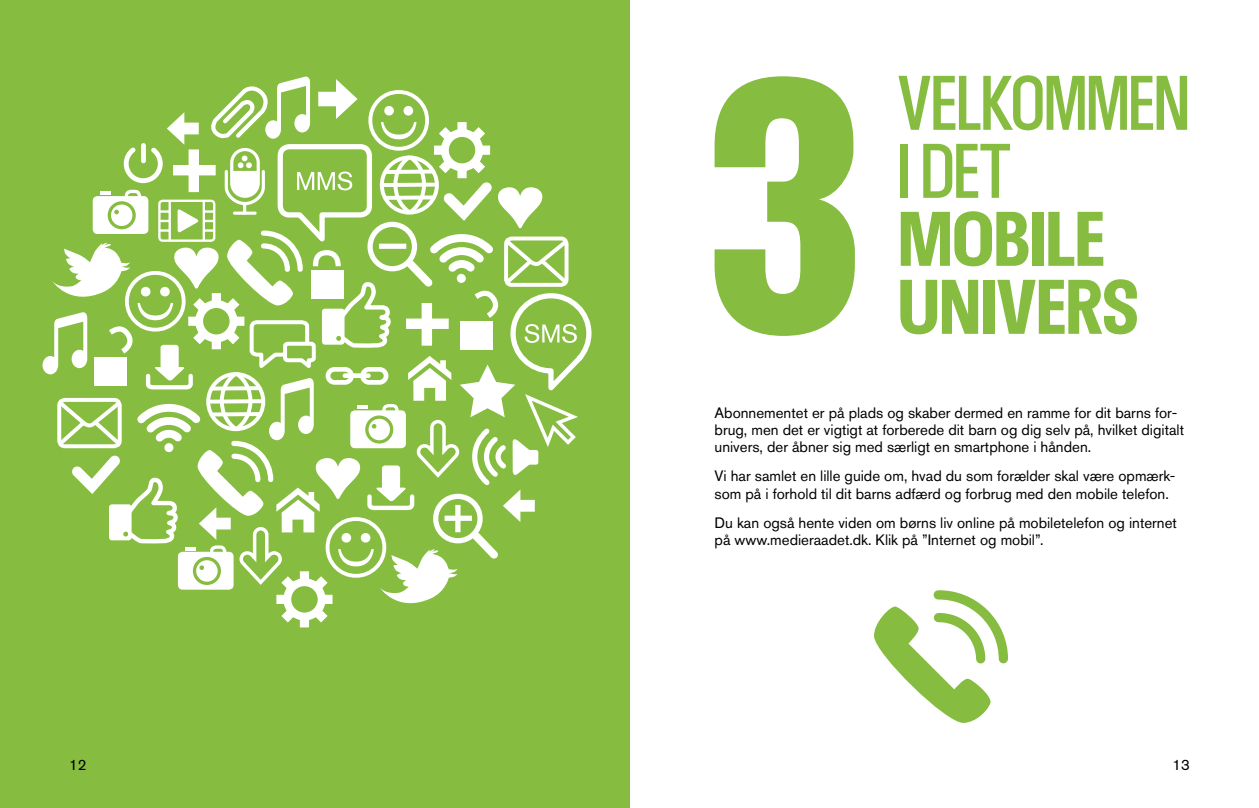
<style>
.page{position:relative;width:1259px;height:808px;background:#fff}
.page>*{position:absolute;margin:0;border:0;box-sizing:border-box;transform-origin:0 0}
.t1{font:78.15px/67.9px "Hollton";letter-spacing:-.015em;color:#86bd40}
.t2{font:700 78.15px/67.9px "Hollton";letter-spacing:-.015em;color:#86bd40}
.t3{font:15px/17.2px "Akzidenz Grotesk BQ";color:#000}
</style>
<div class="page">
<div style="left:694px;top:39px;width:13px;height:13px;border:2px solid #fff;border-radius:50%"></div>
<div style="left:677px;top:0;width:47px;height:34px;border:2px solid #fff;border-radius:50%"></div>
<div style="left:696px;top:56px;width:9px;height:10px;border:2px solid #fff;border-radius:50%"></div>
<div style="left:697px;top:69px;width:8px;height:8px;border:2px solid #fff;border-radius:50%"></div>
<svg style="left:677px;top:0;width:46px;height:43px"></svg>
<div style="left:0;top:0;width:629px;height:808px;background:#86bd40"></div>
<svg style="left:714px;top:76px;width:141px;height:260px"></svg>
<svg style="left:874px;top:590px;width:134px;height:133px"></svg>
<svg style="left:43px;top:76px;width:549px;height:552px"></svg>
<div style="left:164px;top:443px;width:9px;height:9px;background:#fff;border-radius:50%"></div>
<div style="left:457px;top:274px;width:9px;height:9px;background:#fff;border-radius:50%"></div>
<h1 class="t1" style="left:897px;top:70px;width:294px">VELKOMMEN<br>I DET</h1>
<h1 class="t2" style="left:897px;top:205px;width:239px">MOBILE<br>UNIVERS</h1>
<p class="t3" style="left:714px;top:404px;width:471px">Abonnementet er på plads og skaber dermed en ramme for dit barns for&shy;brug, men det er vigtigt at forberede dit barn og dig selv på, hvilket digitalt univers, der åbner sig med særligt en smartphone i hånden.</p>
<p class="t3" style="left:714px;top:467px;width:462px">Vi har samlet en lille guide om, hvad du som forælder skal være opmærk&shy;som på i forhold til dit barns adfærd og forbrug med den mobile telefon.</p>
<p class="t3" style="left:714px;top:514px;width:464px">Du kan også hente viden om børns liv online på mobiletelefon og internet på www.medieraadet.dk. Klik på ”Internet og mobil”.</p>
<p class="t3" style="left:69px;top:756px;width:19px">12</p>
<p class="t3" style="left:1172px;top:756px;width:19px">13</p>
</div>
